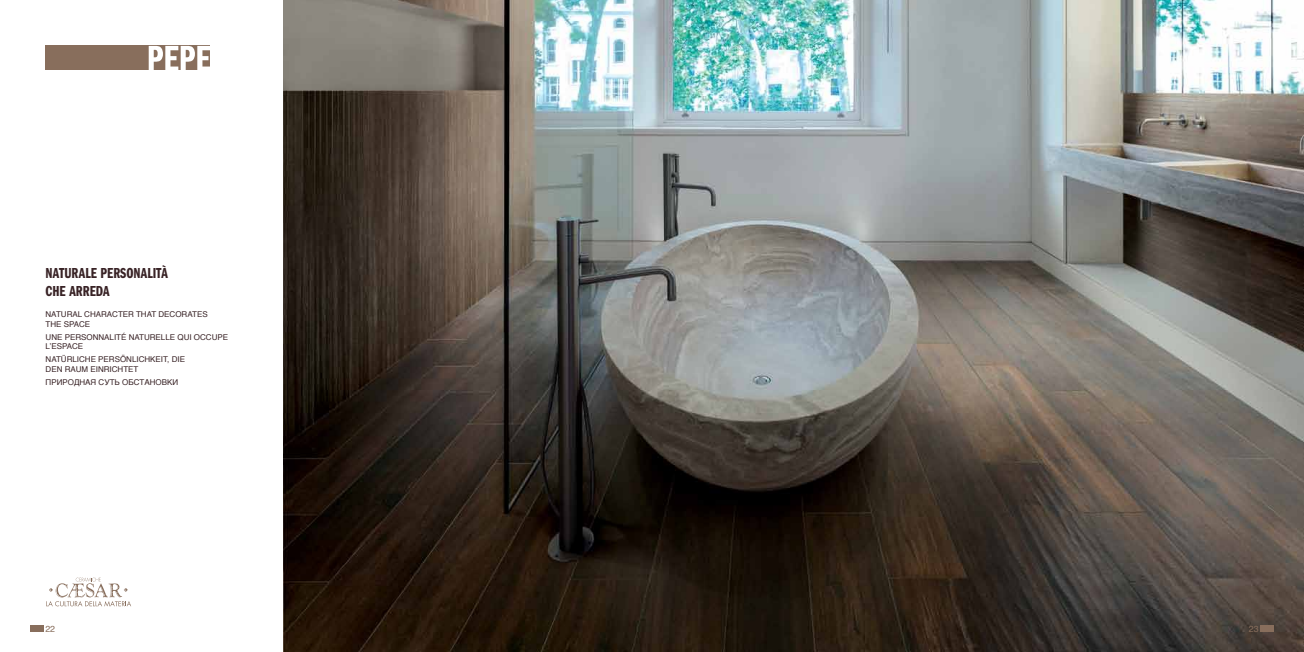
<style>
.page{position:relative;width:1304px;height:652px;background:#fff}
.page>*{position:absolute;margin:0;border:0;box-sizing:border-box;transform-origin:0 0}
.t1{font:600 15px/18px "Franklin Got Cmp ITC";color:#382225}
.t2{font:8.8px "Helvetica";color:#886e5c}
.t3{font:8px/13px "Helvetica";color:#382225}
</style>
<div class="page">
<svg style="left:46px;top:578px;width:85px;height:28px"></svg>
<img style="left:283px;top:0;width:1021px;height:652px">
<div style="left:45px;top:46px;width:165px;height:24px;background:#886e5c"></div>
<svg style="left:149px;top:46px;width:61px;height:24px"></svg>
<div style="left:1260px;top:626px;width:13px;height:6px;background:#886e5c"></div>
<div style="left:31px;top:626px;width:13px;height:6px;background:#886e5c"></div>
<h1 class="t1" style="left:46px;top:264px;width:124px">NATURALE PERSONALITÀ<br>CHE ARREDA</h1>
<p class="t3" style="left:46px;top:308px;width:12px">NATURAL</p>
<p class="t3" style="left:84px;top:308px;width:7px">CHARACTER</p>
<p class="t3" style="left:136px;top:308px;width:7px">THAT</p>
<p class="t3" style="left:158px;top:308px;width:7px">DECORATES</p>
<p class="t3" style="left:46px;top:318px;width:7px">THE</p>
<p class="t3" style="left:46px;top:318px;width:184px;text-indent:18px">SPACE<br>UNE PERSONNALITÉ NATURELLE QUI OCCUPE</p>
<p class="t3" style="left:46px;top:340px;width:39px">L’ESPACE<br>NATÜRLICHE</p>
<p class="t3" style="left:98px;top:353px;width:7px">PERS</p>
<p class="t3" style="left:120px;top:353px;width:12px">ÖNLICHKEIT</p>
<p class="t3" style="left:167px;top:353px;width:10px">, DIE</p>
<p class="t3" style="left:46px;top:363px;width:7px">DEN</p>
<p class="t3" style="left:65px;top:363px;width:7px">RAUM</p>
<p class="t3" style="left:90px;top:363px;width:6px">EINRICHTET</p>
<p class="t3" style="left:46px;top:376px;width:7px">ПРИРОДНАЯ</p>
<p class="t3" style="left:99px;top:376px;width:7px">СУТ</p>
<p class="t3" style="left:115px;top:376px;width:26px">Ь ОБСТАНОВКИ</p>
<p class="t2" style="left:45px;top:622px;width:11px">22</p>
<p class="t2" style="left:1249px;top:622px;width:11px">23</p>
</div>
